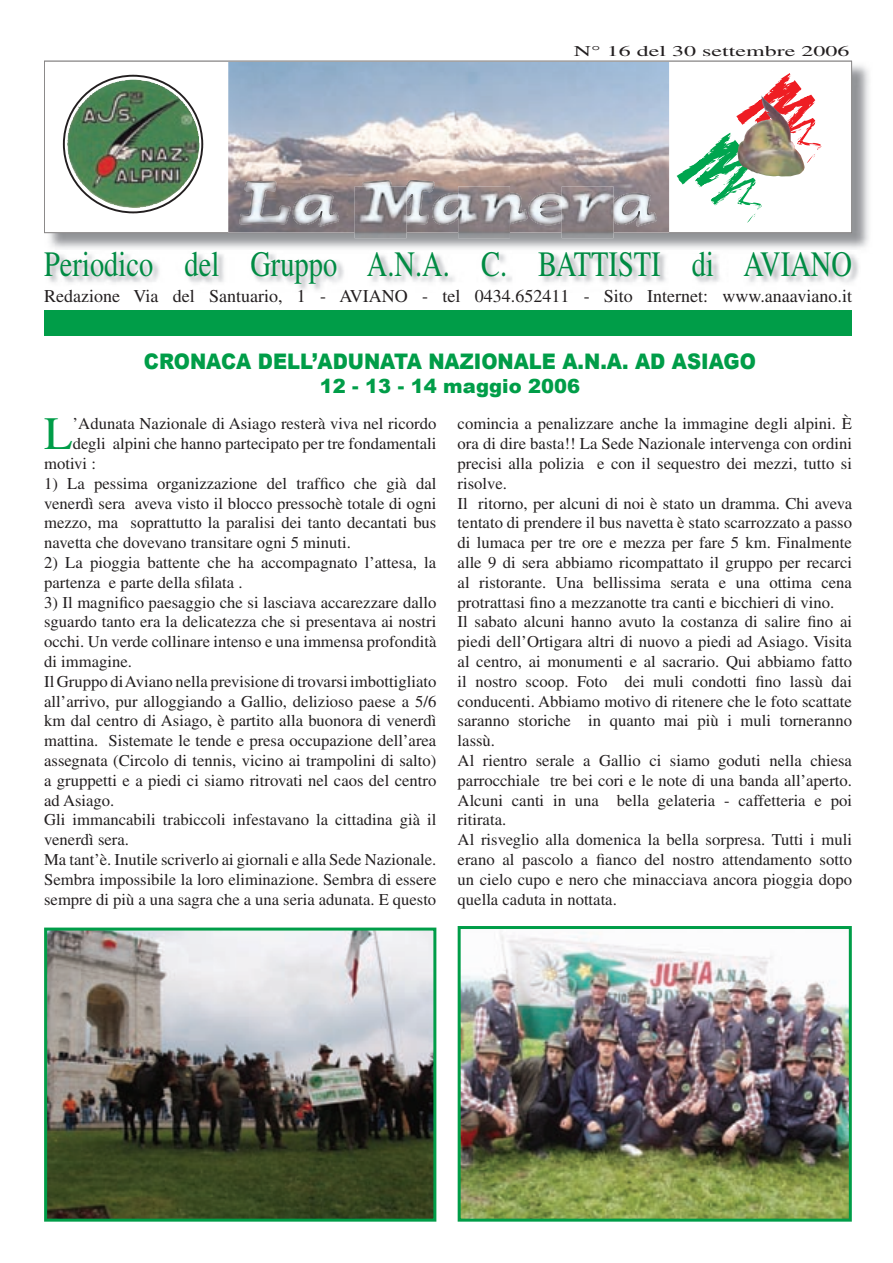
<style>
.page{position:relative;width:893px;height:1263px;background:#fff}
.page>*{position:absolute;margin:0;border:0;box-sizing:border-box;transform-origin:0 0}
.t1{font:46.35px "Times";color:#009d48}
.t2{font:35.7px "Times";color:#008b43;scale:.8 1}
.t3{font:900 21.45px "Arial";color:#009d48;scale:.91 1}
.t4{font:900 19.5px "Arial";color:#009d48}
.t5{font:18px "Times";color:#231f20}
.t6{font:16.5px/19.8px "Times";color:#231f20}
.t7{font:14.85px "Times";color:#231f20;scale:1.61 1}
</style>
<div class="page">
<div style="left:44px;top:310px;width:808px;height:26px;background:#009d48"></div>
<img style="left:45px;top:62px;width:824px;height:187px">
<svg style="left:44px;top:61px;width:808px;height:172px"></svg>
<img style="left:228px;top:62px;width:441px;height:170px">
<svg style="left:677px;top:71px;width:145px;height:152px"></svg>
<img style="left:737px;top:93px;width:68px;height:84px">
<svg style="left:63px;top:75px;width:140px;height:138px"></svg>
<img style="left:241px;top:180px;width:408px;height:45px">
<img style="left:245px;top:181px;width:404px;height:44px">
<img style="left:48px;top:254px;width:811px;height:36px">
<img style="left:461px;top:929px;width:388px;height:289px">
<hr style="left:458px;top:927px;width:3px;height:293px;background:#009d48">
<hr style="left:459px;top:1218px;width:391px;height:3px;background:#009d48">
<hr style="left:849px;top:927px;width:3px;height:293px;background:#009d48">
<hr style="left:459px;top:926px;width:391px;height:3px;background:#009d48">
<img style="left:47px;top:930px;width:386px;height:288px">
<hr style="left:44px;top:929px;width:3px;height:291px;background:#009d48">
<hr style="left:46px;top:1218px;width:389px;height:3px;background:#009d48">
<hr style="left:433px;top:929px;width:3px;height:291px;background:#009d48">
<hr style="left:46px;top:927px;width:389px;height:3px;background:#009d48">
<img style="left:355px;top:186px;width:52px;height:52px">
<img style="left:458px;top:186px;width:52px;height:52px">
<img style="left:561px;top:186px;width:52px;height:52px">
<p class="t7" style="left:574px;top:43px;width:173px">N° 16 del 30 settembre 2006</p>
<h2 class="t2" style="left:44px;top:244px;width:1011px">Periodico del Gruppo A.N.A. C. BATTISTI di AVIANO</h2>
<p class="t5" style="left:44px;top:286px;width:809px">Redazione Via del Santuario, 1 - AVIANO - tel 0434.652411 - Sito Internet: www.anaaviano.it</p>
<h3 class="t3" style="left:144px;top:346px;width:674px">CRONACA DELL’ADUNATA NAZIONALE A.N.A. AD ASIAGO</h3>
<p class="t4" style="left:320px;top:372px;width:262px">12 - 13 - 14 maggio 2006</p>
<h1 class="t1" style="left:44px;top:407px;width:30px">L</h1>
<p class="t6" style="left:73px;top:414px;width:365px">’Adunata Nazionale di Asiago resterà viva nel ricordo</p>
<p class="t6" style="left:73px;top:434px;width:365px">degli alpini che hanno partecipato per tre fondamentali</p>
<p class="t6" style="left:44px;top:453px;width:53px">motivi :</p>
<p class="t6" style="left:44px;top:473px;width:394px;text-align:justify">1) La pessima organizzazione del traffico che già dal venerdì sera aveva visto il blocco pressochè totale di ogni mezzo, ma soprattutto la paralisi dei tanto decantati bus navetta che dovevano transitare ogni 5 minuti.</p>
<p class="t6" style="left:44px;top:552px;width:394px">2) La pioggia battente che ha accompagnato l’attesa, la partenza e parte della sfilata .</p>
<p class="t6" style="left:44px;top:592px;width:394px">3) Il magnifico paesaggio che si lasciava accarezzare dallo sguardo tanto era la delicatezza che si presentava ai nostri occhi. Un verde collinare intenso e una immensa profondità di immagine.<br>Il Gruppo di Aviano nella previsione di trovarsi imbottigliato all’arrivo, pur alloggiando a Gallio, delizioso paese a 5/6 km dal centro di Asiago, è partito alla buonora di venerdì mattina. Sistemate le tende e presa occupazione dell’area assegnata (Circolo di tennis, vicino ai trampolini di salto) a gruppetti e a piedi ci siamo ritrovati nel caos del centro ad Asiago.<br>Gli immancabili trabiccoli infestavano la cittadina già il venerdì sera.<br>Ma tant’è. Inutile scriverlo ai giornali e alla Sede Nazionale.<br>Sembra impossibile la loro eliminazione. Sembra di essere sempre di più a una sagra che a una seria adunata. E questo</p>
<p class="t6" style="left:458px;top:414px;width:396px">comincia a penalizzare anche la immagine degli alpini. È ora di dire basta!! La Sede Nazionale intervenga con ordini precisi alla polizia e con il sequestro dei mezzi, tutto si risolve.<br>Il ritorno, per alcuni di noi è stato un dramma. Chi aveva tentato di prendere il bus navetta è stato scarrozzato a passo di lumaca per tre ore e mezza per fare 5 km. Finalmente alle 9 di sera abbiamo ricompattato il gruppo per recarci al ristorante. Una bellissima serata e una ottima cena protrattasi fino a mezzanotte tra canti e bicchieri di vino.<br>Il sabato alcuni hanno avuto la costanza di salire fino ai piedi dell’Ortigara altri di nuovo a piedi ad Asiago. Visita al centro, ai monumenti e al sacrario. Qui abbiamo fatto il nostro scoop. Foto dei muli condotti fino lassù dai conducenti. Abbiamo motivo di ritenere che le foto scattate saranno storiche in quanto mai più i muli torneranno lassù.<br>Al rientro serale a Gallio ci siamo goduti nella chiesa parrocchiale tre bei cori e le note di una banda all’aperto.<br>Alcuni canti in una bella gelateria - caffetteria e poi ritirata.<br>Al risveglio alla domenica la bella sorpresa. Tutti i muli erano al pascolo a fianco del nostro attendamento sotto un cielo cupo e nero che minacciava ancora pioggia dopo quella caduta in nottata.</p>
</div>
